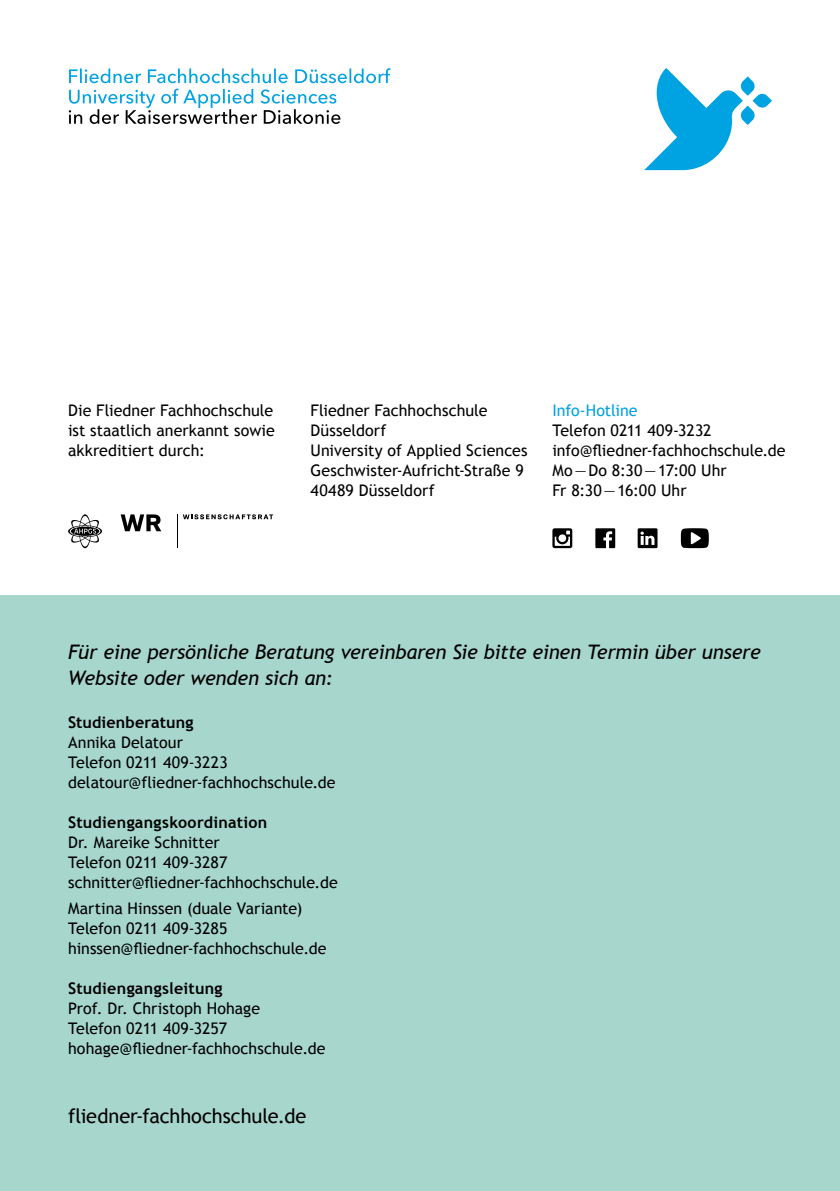
<style>
.page{position:relative;width:840px;height:1191px;background:#fff}
.page>*{position:absolute;margin:0;border:0;box-sizing:border-box;transform-origin:0 0}
.t1{font:italic 20px/26px "Trebuchet MS";letter-spacing:-.015em;color:#000}
.t2{font:20px "Trebuchet MS";letter-spacing:-.005em;color:#000}
.t3{font:16px/20px "Trebuchet MS";color:#000}
.t4{font:700 16px "Trebuchet MS";letter-spacing:.015em;color:#000}
.t5{font:16px "Trebuchet MS";letter-spacing:-.005em;color:#00a3e2}
</style>
<div class="page">
<div style="left:0;top:595px;width:839px;height:596px;background:#a6d6cc"></div>
<svg style="left:121px;top:514px;width:40px;height:17px"></svg>
<svg style="left:183px;top:514px;width:90px;height:5px"></svg>
<hr style="left:177px;top:514px;width:1px;height:34px;background:#000">
<svg style="left:68px;top:514px;width:34px;height:34px"></svg>
<svg style="left:680px;top:528px;width:28px;height:20px"></svg>
<svg style="left:552px;top:528px;width:20px;height:20px"></svg>
<svg style="left:595px;top:528px;width:20px;height:20px"></svg>
<svg style="left:637px;top:528px;width:20px;height:20px"></svg>
<svg style="left:644px;top:68px;width:127px;height:102px"></svg>
<svg style="left:69px;top:89px;width:271px;height:35px"></svg>
<svg style="left:69px;top:68px;width:321px;height:15px"></svg>
<p class="t3" style="left:68px;top:400px;width:208px;text-align:justify">Die Fliedner Fachhochschule ist staatlich anerkannt sowie akkreditiert durch:</p>
<p class="t5" style="left:552px;top:401px;width:87px">Info-Hotline</p>
<p class="t3" style="left:310px;top:400px;width:218px">Fliedner Fachhochschule<br>Düsseldorf<br>University of Applied Sciences<br>Geschwister-Aufricht-Straße 9<br>40489 Düsseldorf</p>
<p class="t3" style="left:552px;top:420px;width:235px">Telefon 0211 409-3232 info@fliedner-fachhochschule.de<br>Mo—Do 8:30—17:00 Uhr<br>Fr 8:30—16:00 Uhr</p>
<p class="t1" style="left:68px;top:639px;width:693px">Für eine persönliche Beratung vereinbaren Sie bitte einen Termin über unsere<br>Website oder wenden sich an:</p>
<p class="t4" style="left:68px;top:712px;width:127px">Studienberatung</p>
<p class="t3" style="left:68px;top:732px;width:269px">Annika Delatour<br>Telefon 0211 409-3223 delatour@fliedner-fachhochschule.de</p>
<p class="t4" style="left:68px;top:812px;width:201px">Studiengangskoordination</p>
<p class="t3" style="left:68px;top:832px;width:271px">Dr. Mareike Schnitter<br>Telefon 0211 409-3287 schnitter@fliedner-fachhochschule.de</p>
<p class="t3" style="left:68px;top:898px;width:260px">Martina Hinssen (duale Variante)<br>Telefon 0211 409-3285 hinssen@fliedner-fachhochschule.de</p>
<p class="t4" style="left:68px;top:978px;width:156px">Studiengangsleitung</p>
<p class="t3" style="left:68px;top:998px;width:259px">Prof. Dr. Christoph Hohage<br>Telefon 0211 409-3257 hohage@fliedner-fachhochschule.de</p>
<p class="t2" style="left:68px;top:1104px;width:240px">fliedner-fachhochschule.de</p>
</div>
